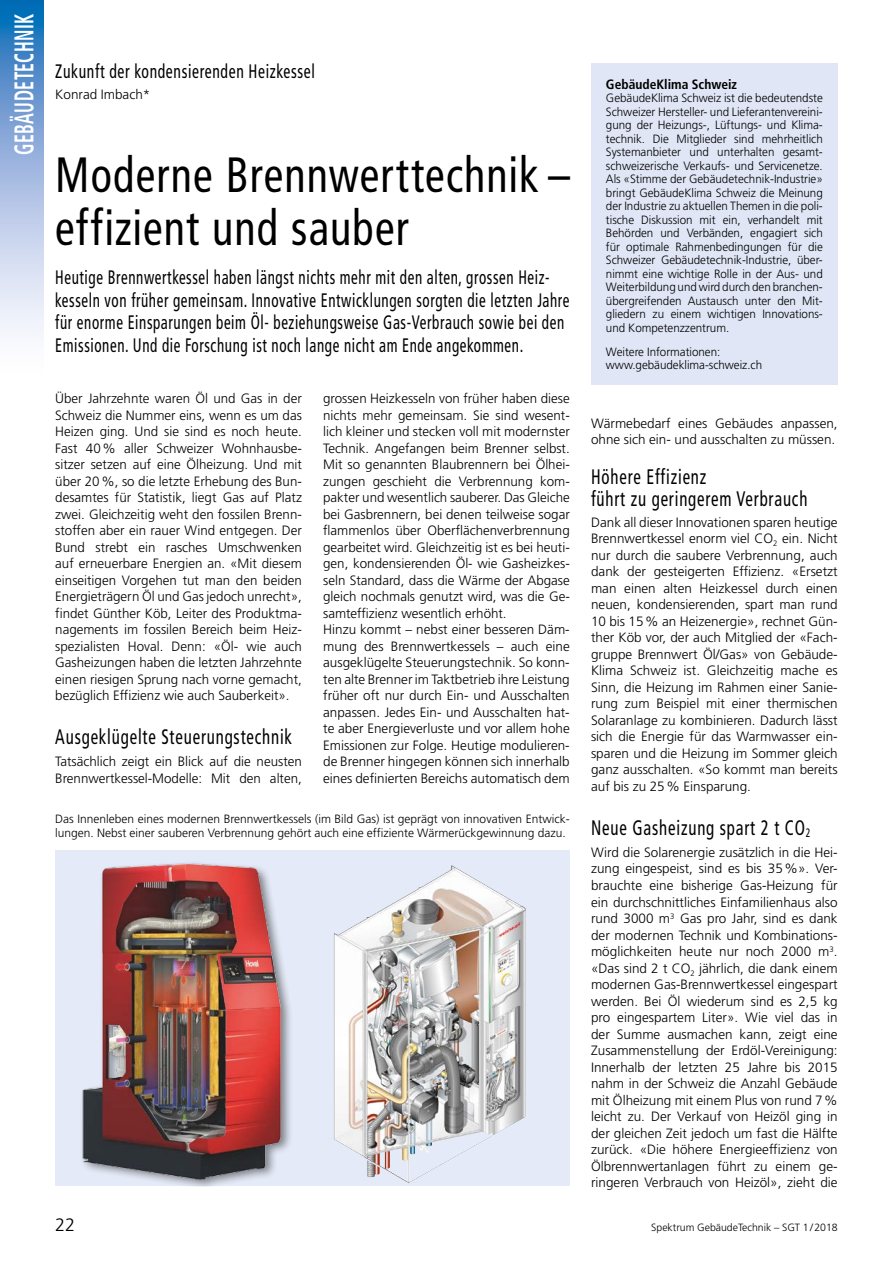
<style>
.page{position:relative;width:893px;height:1263px;background:#fff}
.page>*{position:absolute;margin:0;border:0;box-sizing:border-box;transform-origin:0 0}
.SGT_Haupttitel{font:condensed 49.5px/52.5px "Frutiger";letter-spacing:.025em;color:#000;scale:.89 1}
.t1{font:700 condensed 27px "Frutiger";letter-spacing:.03em;color:#fff;scale:.65 1}
.SGT_ZT-1Zeile{font:condensed 21px "Frutiger";letter-spacing:.05em;color:#000;scale:.8 1}
.SGT_ZT-2Zeilen{font:condensed 21px/22.5px "Frutiger";letter-spacing:.05em;color:#000;scale:.8 1}
.SGT_Lead_OT{font:condensed 19.5px/22.5px "Frutiger";letter-spacing:.04em;color:#000;scale:.77 1}
.SGT_Lead_OT-2{font:condensed 19.5px "Frutiger";letter-spacing:.04em;color:#000;scale:.8 1}
.t2{font:300 18px "Frutiger";color:#000}
.SGT_Grundtext{font:300 13.5px/16.5px "Frutiger";color:#000;text-align:justify}
.SGT_Kästlititel{font:700 condensed 13.5px "Frutiger";color:#000}
.SGT_Autor{font:300 13.5px "Frutiger";color:#000}
.SGT_Kästlitext{font:300 12px/13.5px "Frutiger";letter-spacing:-.005em;color:#000;text-align:justify}
.SGT_Legende{font:300 12px/13.5px "Frutiger";color:#000}
.t3{font:300 10.5px "Frutiger";color:#000}
</style>
<div class="page">
<svg style="left:0;top:0;width:44px;height:336px"></svg>
<div style="left:591px;top:64px;width:247px;height:321px;background:#e0e6f5"></div>
<svg style="left:351px;top:850px;width:219px;height:336px"></svg>
<img style="left:55px;top:850px;width:296px;height:336px">
<img style="left:401px;top:865px;width:50px;height:33px">
<h2 class="t1" style="left:8px;top:155px;width:219px;rotate:-90deg">GEBÄUDETECHNIK</h2>
<p class="SGT_Lead_OT-2" style="left:55px;top:60px;width:326px">Zukunft der kondensierenden Heizkessel</p>
<p class="SGT_Autor" style="left:55px;top:87px;width:97px">Konrad Imbach*</p>
<p class="SGT_Haupttitel" style="left:55px;top:149px;width:580px">Moderne Brennwerttechnik – effizient und sauber</p>
<p class="SGT_Lead_OT" style="left:55px;top:266px;width:669px">Heutige Brennwertkessel haben längst nichts mehr mit den alten, grossen Heiz&shy;kesseln von früher gemeinsam. Innovative Entwicklungen sorgten die letzten Jahre für enorme Einsparungen beim Öl- beziehungsweise Gas-Verbrauch sowie bei den Emissionen. Und die Forschung ist noch lange nicht am Ende angekommen.</p>
<p class="SGT_Grundtext" style="left:55px;top:390px;width:248px">Über Jahrzehnte waren Öl und Gas in der Schweiz die Nummer eins, wenn es um das Heizen ging. Und sie sind es noch heute.<br>Fast 40% aller Schweizer Wohnhausbe&shy;sitzer setzen auf eine Ölheizung. Und mit über 20%, so die letzte Erhebung des Bun&shy;desamtes für Statistik, liegt Gas auf Platz zwei. Gleichzeitig weht den fossilen Brenn&shy;stoffen aber ein rauer Wind entgegen. Der Bund strebt ein rasches Umschwenken auf erneuerbare Energien an. «Mit diesem einseitigen Vorgehen tut man den beiden Energieträgern Öl und Gas jedoch unrecht», findet Günther Köb, Leiter des Produktma&shy;nagements im fossilen Bereich beim Heiz&shy;spezialisten Hoval. Denn: «Öl- wie auch Gasheizungen haben die letzten Jahrzehnte einen riesigen Sprung nach vorne gemacht, bezüglich Effizienz wie auch Sauberkeit».</p>
<p class="SGT_ZT-1Zeile" style="left:55px;top:724px;width:297px">Ausgeklügelte Steuerungstechnik</p>
<p class="SGT_Grundtext" style="left:55px;top:753px;width:248px">Tatsächlich zeigt ein Blick auf die neusten<br>Brennwertkessel-Modelle: Mit den alten,</p>
<p class="SGT_Grundtext" style="left:323px;top:390px;width:248px">grossen Heizkesseln von früher haben diese nichts mehr gemeinsam. Sie sind wesent&shy;lich kleiner und stecken voll mit modernster Technik. Angefangen beim Brenner selbst.<br>Mit so genannten Blaubrennern bei Ölhei&shy;zungen geschieht die Verbrennung kom&shy;pakter und wesentlich sauberer. Das Gleiche bei Gasbrennern, bei denen teilweise sogar flammenlos über Oberflächenverbrennung gearbeitet wird. Gleichzeitig ist es bei heuti&shy;gen, kondensierenden Öl- wie Gasheizkes&shy;seln Standard, dass die Wärme der Abgase gleich nochmals genutzt wird, was die Ge&shy;samteffizienz wesentlich erhöht.</p>
<p class="SGT_Grundtext" style="left:323px;top:621px;width:248px">Hinzu kommt – nebst einer besseren Däm&shy;mung des Brennwertkessels – auch eine ausgeklügelte Steuerungstechnik. So konn&shy;ten alte Brenner im Taktbetrieb ihre Leistung früher oft nur durch Ein- und Ausschalten anpassen. Jedes Ein- und Ausschalten hat&shy;te aber Energieverluste und vor allem hohe Emissionen zur Folge. Heutige modulieren&shy;de Brenner hingegen können sich innerhalb eines definierten Bereichs automatisch dem</p>
<p class="SGT_Legende" style="left:55px;top:812px;width:516px">Das Innenleben eines modernen Brennwertkessels (im Bild Gas) ist geprägt von innovativen Entwick&shy;lungen. Nebst einer sauberen Verbrennung gehört auch eine effiziente Wärmerückgewinnung dazu.</p>
<p class="SGT_Kästlititel" style="left:606px;top:76px;width:133px">GebäudeKlima Schweiz</p>
<p class="SGT_Kästlitext" style="left:606px;top:91px;width:218px">GebäudeKlima Schweiz ist die bedeutendste Schweizer Hersteller- und Lieferantenvereini&shy;gung der Heizungs-, Lüftungs- und Klima&shy;technik. Die Mitglieder sind mehrheitlich Systemanbieter und unterhalten gesamt&shy;schweizerische Verkaufs- und Servicenetze.<br>Als «Stimme der Gebäudetechnik-Industrie» bringt GebäudeKlima Schweiz die Meinung der Industrie zu aktuellen Themen in die poli&shy;tische Diskussion mit ein, verhandelt mit Behörden und Verbänden, engagiert sich für optimale Rahmenbedingungen für die Schweizer Gebäudetechnik-Industrie, über&shy;nimmt eine wichtige Rolle in der Aus- und Weiterbildung und wird durch den branchen&shy;ü bergreifenden Austausch unter den Mit&shy;gliedern zu einem wichtigen Innovations&shy;und Kompetenzzentrum.</p>
<p class="SGT_Kästlitext" style="left:606px;top:345px;width:116px">Weitere Informationen:</p>
<p class="SGT_Kästlitext" style="left:606px;top:358px;width:158px">www.gebäudeklima-schweiz.ch</p>
<p class="SGT_Grundtext" style="left:591px;top:415px;width:248px">Wärmebedarf eines Gebäudes anpassen, ohne sich ein- und ausschalten zu müssen.</p>
<p class="SGT_ZT-2Zeilen" style="left:591px;top:466px;width:272px">Höhere Effizienz<br>führt zu geringerem Verbrauch</p>
<p class="SGT_Grundtext" style="left:591px;top:514px;width:248px">Dank all dieser Innovationen sparen heutige Brennwertkessel enorm viel CO<sub>2</sub> ein. Nicht nur durch die saubere Verbrennung, auch dank der gesteigerten Effizienz. «Ersetzt man einen alten Heizkessel durch einen neuen, kondensierenden, spart man rund 10 bis 15% an Heizenergie», rechnet Gün&shy;ther Köb vor, der auch Mitglied der «Fach&shy;gruppe Brennwert Öl/Gas» von Gebäude-Klima Schweiz ist. Gleichzeitig mache es Sinn, die Heizung im Rahmen einer Sanie&shy;rung zum Beispiel mit einer thermischen Solaranlage zu kombinieren. Dadurch lässt sich die Energie für das Warmwasser ein&shy;sparen und die Heizung im Sommer gleich ganz ausschalten. «So kommt man bereits auf bis zu 25% Einsparung.</p>
<p class="SGT_ZT-1Zeile" style="left:591px;top:815px;width:276px">Neue Gasheizung spart 2 t CO<sub>2</sub></p>
<p class="SGT_Grundtext" style="left:591px;top:844px;width:248px">Wird die Solarenergie zusätzlich in die Hei&shy;zung eingespeist, sind es bis 35%». Ver&shy;brauchte eine bisherige Gas-Heizung für ein durchschnittliches Einfamilienhaus also rund 3000 m<sup>3</sup> Gas pro Jahr, sind es dank der modernen Technik und Kombinations&shy;möglichkeiten heute nur noch 2000 m<sup>3</sup>. «Das sind 2 t CO<sub>2</sub> jährlich, die dank einem modernen Gas-Brennwertkessel eingespart werden. Bei Öl wiederum sind es 2,5 kg pro eingespartem Liter». Wie viel das in der Summe ausmachen kann, zeigt eine Zusammenstellung der Erdöl-Vereinigung:<br>Innerhalb der letzten 25 Jahre bis 2015 nahm in der Schweiz die Anzahl Gebäude mit Ölheizung mit einem Plus von rund 7% leicht zu. Der Verkauf von Heizöl ging in der gleichen Zeit jedoch um fast die Hälfte zurück. «Die höhere Energieeffizienz von Ölbrennwertanlagen führt zu einem ge&shy;ringeren Verbrauch von Heizöl», zieht die</p>
<p class="t2" style="left:55px;top:1215px;width:22px">22</p>
<p class="t3" style="left:651px;top:1221px;width:188px">Spektrum GebäudeTechnik – SGT 1/2018</p>
</div>
